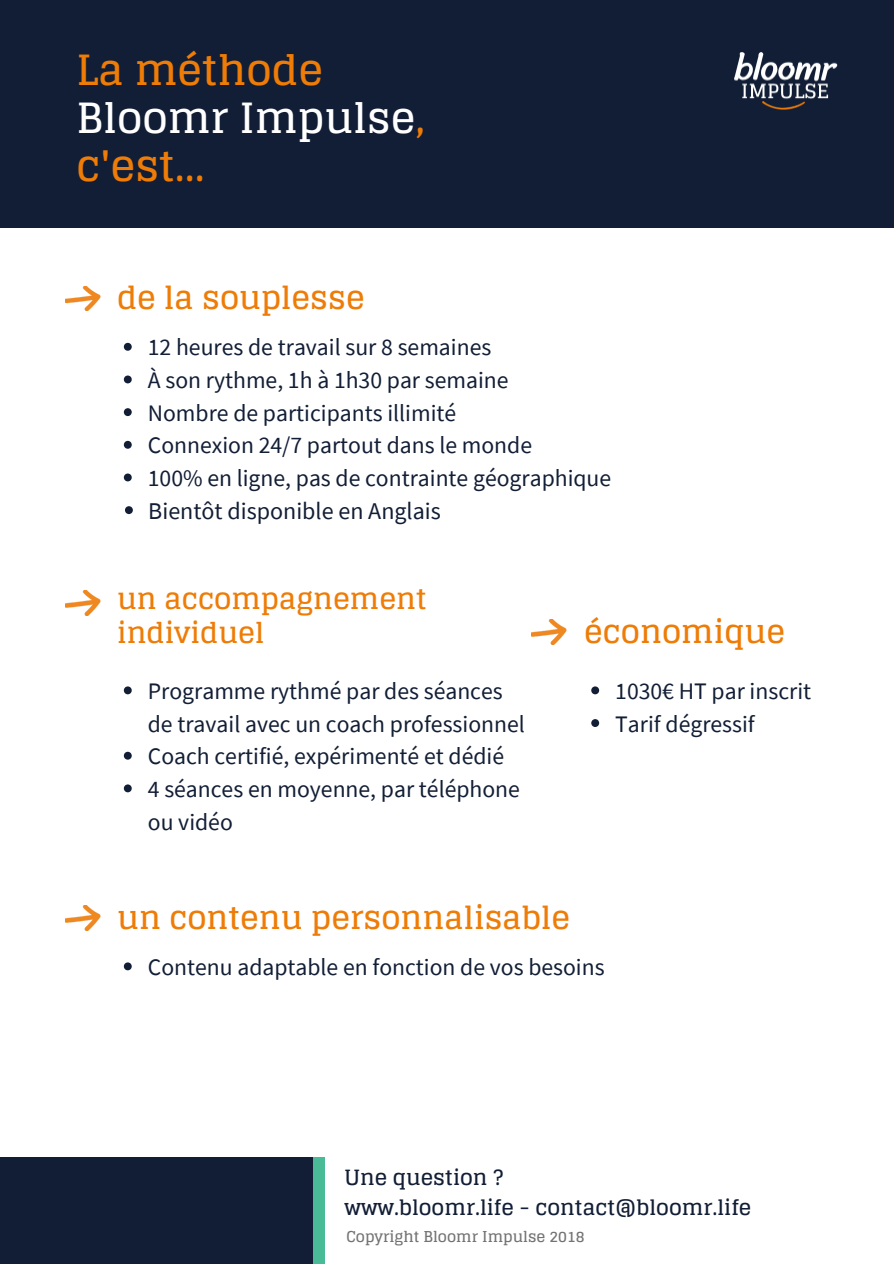
<style>
.page{position:relative;width:894px;height:1264px;background:#fff}
.page>*{position:absolute;margin:0;border:0;box-sizing:border-box;transform-origin:0 0}
.t1{font:700 42px "Glegoo";color:#ee7c06}
.t2{font:700 41.7px/48.4px "Glegoo";color:#fff}
.t3{font:700 31.5px "Glegoo";color:#ee7c06}
.t4{font:700 28.5px/33.8px "Glegoo";color:#ee7c06}
.t5{font:24px "Source Sans Pro";color:#121e35}
.t6{font:23.7px/32.7px "Source Sans Pro";color:#121e35}
.t7{font:700 21px/29.2px "Glegoo";color:#121e35}
.t8{font:700 15px "Glegoo";color:#737373}
.s1{color:#ee7c06}
</style>
<div class="page">
<div style="left:0;top:0;width:893px;height:227px;background:#121e35"></div>
<svg style="left:124px;top:343px;width:8px;height:8px"></svg>
<svg style="left:124px;top:375px;width:8px;height:8px"></svg>
<svg style="left:124px;top:408px;width:8px;height:8px"></svg>
<svg style="left:124px;top:441px;width:8px;height:8px"></svg>
<svg style="left:124px;top:473px;width:8px;height:8px"></svg>
<svg style="left:125px;top:506px;width:8px;height:8px"></svg>
<svg style="left:124px;top:686px;width:8px;height:8px"></svg>
<svg style="left:124px;top:751px;width:8px;height:8px"></svg>
<svg style="left:124px;top:784px;width:8px;height:8px"></svg>
<svg style="left:124px;top:962px;width:8px;height:8px"></svg>
<svg style="left:591px;top:686px;width:8px;height:8px"></svg>
<svg style="left:591px;top:719px;width:8px;height:8px"></svg>
<div style="left:300px;top:1157px;width:24px;height:106px;background:#49bb97"></div>
<div style="left:0;top:1157px;width:312px;height:106px;background:#121e35"></div>
<img style="left:65px;top:286px;width:35px;height:25px">
<img style="left:65px;top:591px;width:35px;height:24px">
<img style="left:531px;top:620px;width:35px;height:24px">
<img style="left:65px;top:905px;width:35px;height:25px">
<img style="left:734px;top:52px;width:103px;height:58px">
<h2 class="t2" style="left:76px;top:46px;width:350px"><span class="s1">La méthode<br></span>Bloomr Impulse<span class="s1">,</span></h2>
<h1 class="t1" style="left:76px;top:142px;width:130px">c'est...</h1>
<h3 class="t3" style="left:117px;top:280px;width:249px">de la souplesse</h3>
<p class="t6" style="left:148px;top:330px;width:465px">12 heures de travail sur 8 semaines<br>À son rythme, 1h à 1h30 par semaine<br>Nombre de participants illimité<br>Connexion 24/7 partout dans le monde<br>100% en ligne, pas de contrainte géographique</p>
<p class="t5" style="left:148px;top:495px;width:294px">Bientôt disponible en Anglais</p>
<p class="t4" style="left:117px;top:582px;width:311px">un accompagnement individuel</p>
<p class="t6" style="left:148px;top:674px;width:378px">Programme rythmé par des séances de travail avec un coach professionnel<br>Coach certifié, expérimenté et dédié<br>4 séances en moyenne, par téléphone ou vidéo</p>
<h3 class="t3" style="left:584px;top:613px;width:202px">économique</h3>
<p class="t6" style="left:615px;top:674px;width:197px">1030€ HT par inscrit<br>Tarif dégressif</p>
<h3 class="t3" style="left:117px;top:899px;width:454px">un contenu personnalisable</h3>
<p class="t6" style="left:148px;top:950px;width:458px">Contenu adaptable en fonction de vos besoins</p>
<p class="t7" style="left:344px;top:1163px;width:408px">Une question ?<br>www.bloomr.life - contact@bloomr.life</p>
<p class="t8" style="left:346px;top:1228px;width:240px">Copyright Bloomr Impulse 2018</p>
</div>
